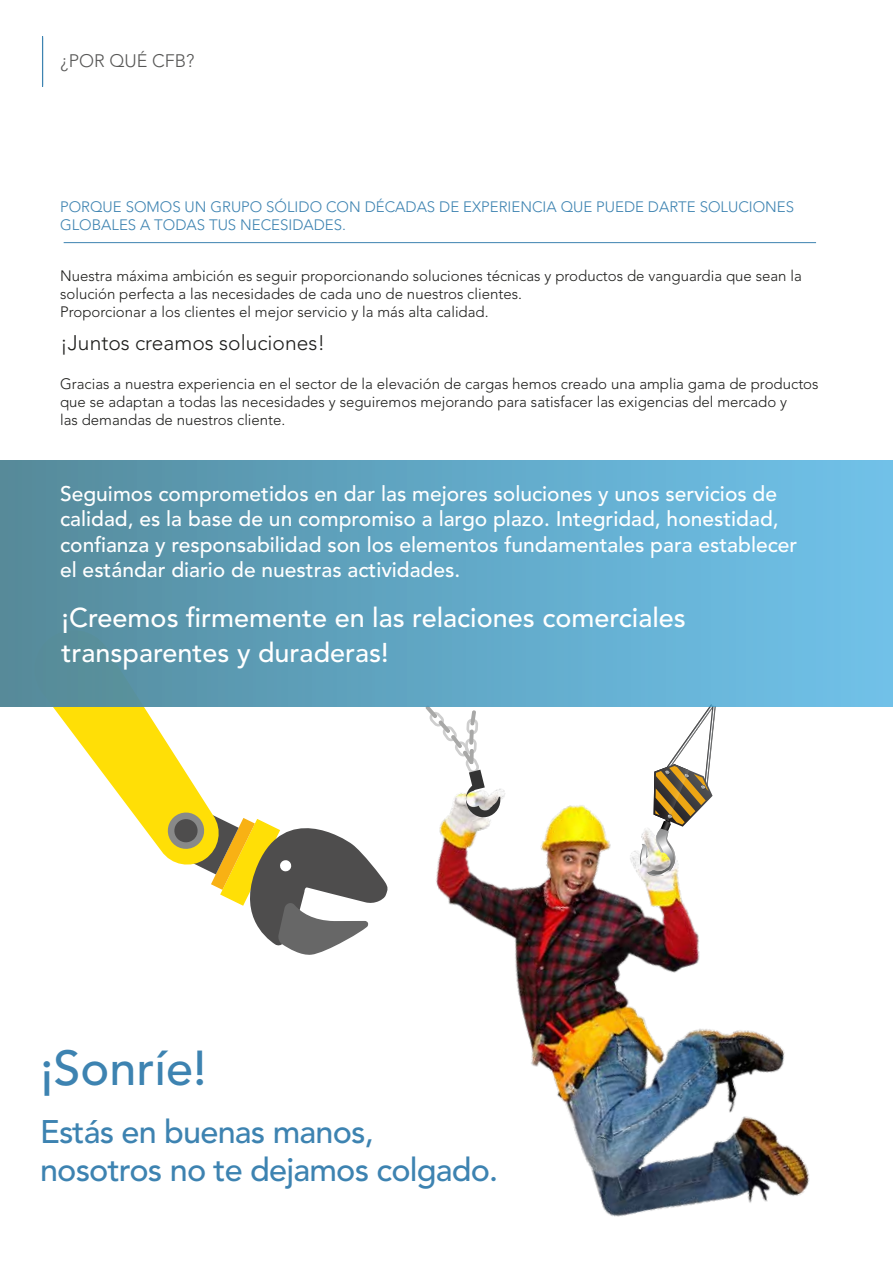
<style>
.page{position:relative;width:893px;height:1263px;background:#fff}
.page>*{position:absolute;margin:0;border:0;box-sizing:border-box;transform-origin:0 0}
.t1{font:500 48.6px "Avenir LT Std";color:#3d83b1}
.t2{font:500 32.4px/38.8px "Avenir LT Std";letter-spacing:-.025em;color:#3d83b1}
.t3{font:500 27px/34.5px "Avenir LT Std";color:#fff}
.t4{font:500 21px/25.2px "Avenir LT Std";color:#fff}
.t5{font:300 21px "Avenir LT Std";color:#1e1e1c}
.t6{font:300 18px "Avenir LT Std";color:#575756}
.t7{font:300 15px/18px "Avenir LT Std";color:#1e1e1c}
.t8{font:300 15px/18px "Avenir LT Std";color:#3d83b1}
</style>
<div class="page">
<img style="left:436px;top:790px;width:374px;height:427px">
<svg style="left:425px;top:706px;width:77px;height:113px"></svg>
<svg style="left:640px;top:706px;width:76px;height:170px"></svg>
<hr style="left:42px;top:37px;width:1px;height:50px;background:#3d83b1">
<hr style="left:42px;top:36px;width:1px;height:49px;background:#3d83b1">
<hr style="left:64px;top:242px;width:752px;height:1px;background:#3d83b1">
<svg style="left:29px;top:706px;width:194px;height:150px"></svg>
<svg style="left:166px;top:803px;width:222px;height:152px"></svg>
<div style="left:0;top:461px;width:893px;height:245px;background:linear-gradient(to right,#558b9b,#6fc3ec)"></div>
<p class="t6" style="left:60px;top:51px;width:136px">¿POR QUÉ CFB?</p>
<p class="t8" style="left:60px;top:198px;width:736px">PORQUE SOMOS UN GRUPO SÓLIDO CON DÉCADAS DE EXPERIENCIA QUE PUEDE DARTE SOLUCIONES<br>GLOBALES A TODAS TUS NECESIDADES.</p>
<p class="t7" style="left:60px;top:267px;width:743px">Nuestra máxima ambición es seguir proporcionando soluciones técnicas y productos de vanguardia que sean la solución perfecta a las necesidades de cada uno de nuestros clientes.<br>Proporcionar a los clientes el mejor servicio y la más alta calidad.</p>
<h3 class="t5" style="left:60px;top:330px;width:267px">¡Juntos creamos soluciones!</h3>
<p class="t7" style="left:60px;top:375px;width:760px">Gracias a nuestra experiencia en el sector de la elevación de cargas hemos creado una amplia gama de productos que se adaptan a todas las necesidades y seguiremos mejorando para satisfacer las exigencias del mercado y<br>las demandas de nuestros cliente.</p>
<p class="t4" style="left:60px;top:482px;width:739px">Seguimos comprometidos en dar las mejores soluciones y unos servicios de calidad, es la base de un compromiso a largo plazo. Integridad, honestidad, confianza y responsabilidad son los elementos fundamentales para establecer el estándar diario de nuestras actividades.</p>
<h3 class="t3" style="left:62px;top:601px;width:626px">¡Creemos firmemente en las relaciones comerciales transparentes y duraderas!</h3>
<h1 class="t1" style="left:40px;top:1040px;width:168px">¡Sonríe!</h1>
<h2 class="t2" style="left:40px;top:1113px;width:460px">Estás en buenas manos, nosotros no te dejamos colgado.</h2>
</div>
